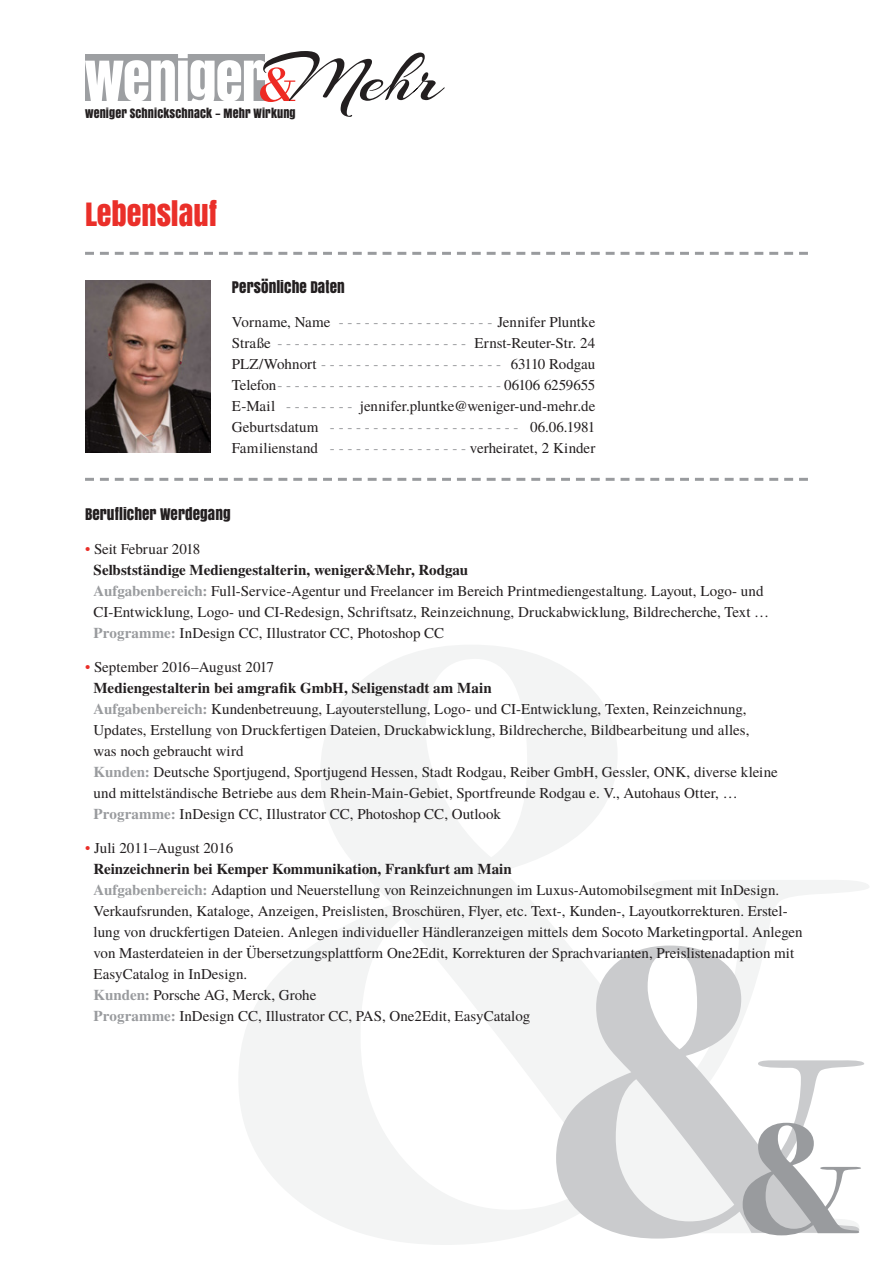
<style>
.page{position:relative;width:893px;height:1263px;background:#fff}
.page>*{position:absolute;margin:0;border:0;box-sizing:border-box;transform-origin:0 0}
.t1{font:30px "Anton";color:#ea2f29}
.t2{font:15px/21px "Te X Gyre Termes";color:#231f20}
.t3{font:15px "Anton";letter-spacing:.005em;color:#231f20}
.t4{font:12px "Anton";letter-spacing:.015em;color:#231f20}
.s1{color:#999b9e}
.s2{color:#ea2f29}
.s3{font-weight:700}
.s4{font-weight:700;color:#999b9e}
</style>
<div class="page">
<svg style="left:239px;top:645px;width:630px;height:600px"></svg>
<svg style="left:556px;top:945px;width:308px;height:293px"></svg>
<svg style="left:743px;top:1123px;width:118px;height:112px"></svg>
<svg style="left:85px;top:51px;width:360px;height:66px"></svg>
<img style="left:85px;top:281px;width:126px;height:172px">
<svg style="left:85px;top:478px;width:723px;height:3px"></svg>
<svg style="left:85px;top:252px;width:723px;height:3px"></svg>
<p class="t4" style="left:85px;top:104px;width:212px">WENIGER SCHNICKSCHNACK – MEHR WIRKUNG</p>
<p class="t1" style="left:85px;top:190px;width:134px">LEBENSLAUF</p>
<p class="t3" style="left:232px;top:275px;width:114px">PERSÖNLICHE DATEN</p>
<p class="t2" style="left:232px;top:310px;width:365px;text-align:justify">Vorname, Name <span class="s1">- - - - - - - - - - - - - - - - -</span> Jennifer Pluntke Straße <span class="s1">- - - - - - - - - - - - - - - - - - - - - -</span> Ernst-Reuter-Str. 24<br>PLZ/Wohnort <span class="s1">- - - - - - - - - - - - - - - - - - - - -</span> 63110 Rodgau Telefon <span class="s1">- - - - - - - - - - - - - - - - - - - - - - - - -</span> 06106 6259655<br>E-Mail <span class="s1">- - - - - - - -</span> jennifer.pluntke@weniger-und-mehr.de Geburtsdatum <span class="s1">- - - - - - - - - - - - - - - - - - - - - -</span> 06.06.1981<br>Familienstand <span class="s1">- - - - - - - - - - - - - - -</span> verheiratet, 2 Kinder</p>
<p class="t3" style="left:85px;top:503px;width:147px">BERUFLICHER WERDEGANG</p>
<p class="t2" style="left:85px;top:538px;width:117px"><span class="s2">•</span> Seit Februar 2018</p>
<p class="t2" style="left:94px;top:559px;width:677px"><span class="s3">Selbstständige Mediengestalterin, weniger&amp;Mehr, Rodgau<br></span><span class="s4">Aufgabenbereich:</span> Full-Service-Agentur und Freelancer im Bereich Printmediengestaltung. Layout, Logo- und CI-Entwicklung, Logo- und CI-Redesign, Schriftsatz, Reinzeichnung, Druckabwicklung, Bildrecherche, Text … <span class="s4">Programme:</span> InDesign CC, Illustrator CC, Photoshop CC</p>
<p class="t2" style="left:85px;top:655px;width:190px"><span class="s2">•</span> September 2016–August 2017</p>
<p class="t2" style="left:94px;top:676px;width:686px"><span class="s3">Mediengestalterin bei amgrafik GmbH, Seligenstadt am Main<br></span><span class="s4">Aufgabenbereich:</span> Kundenbetreuung, Layouterstellung, Logo- und CI-Entwicklung, Texten, Reinzeichnung, Updates, Erstellung von Druckfertigen Dateien, Druckabwicklung, Bildrecherche, Bildbearbeitung und alles,<br>was noch gebraucht wird<br><span class="s4">Kunden:</span> Deutsche Sportjugend, Sportjugend Hessen, Stadt Rodgau, Reiber GmbH, Gessler, ONK, diverse kleine und mittelständische Betriebe aus dem Rhein-Main-Gebiet, Sportfreunde Rodgau e. V., Autohaus Otter, … <span class="s4">Programme:</span> InDesign CC, Illustrator CC, Photoshop CC, Outlook</p>
<p class="t2" style="left:85px;top:836px;width:150px"><span class="s2">•</span> Juli 2011–August 2016</p>
<p class="t2" style="left:94px;top:857px;width:711px"><span class="s3">Reinzeichnerin bei Kemper Kommunikation, Frankfurt am Main<br></span><span class="s4">Aufgabenbereich:</span> Adaption und Neuerstellung von Reinzeichnungen im Luxus-Automobilsegment mit InDesign.<br>Verkaufsrunden, Kataloge, Anzeigen, Preislisten, Broschüren, Flyer, etc. Text-, Kunden-, Layoutkorrekturen. Erstel - lung von druckfertigen Dateien. Anlegen individueller Händleranzeigen mittels dem Socoto Marketingportal. Anlegen von Masterdateien in der Übersetzungsplattform One2Edit, Korrekturen der Sprachvarianten, Preislistenadaption mit EasyCatalog in InDesign.<br><span class="s4">Kunden:</span> Porsche AG, Merck, Grohe<br><span class="s4">Programme:</span> InDesign CC, Illustrator CC, PAS, One2Edit, EasyCatalog</p>
</div>
